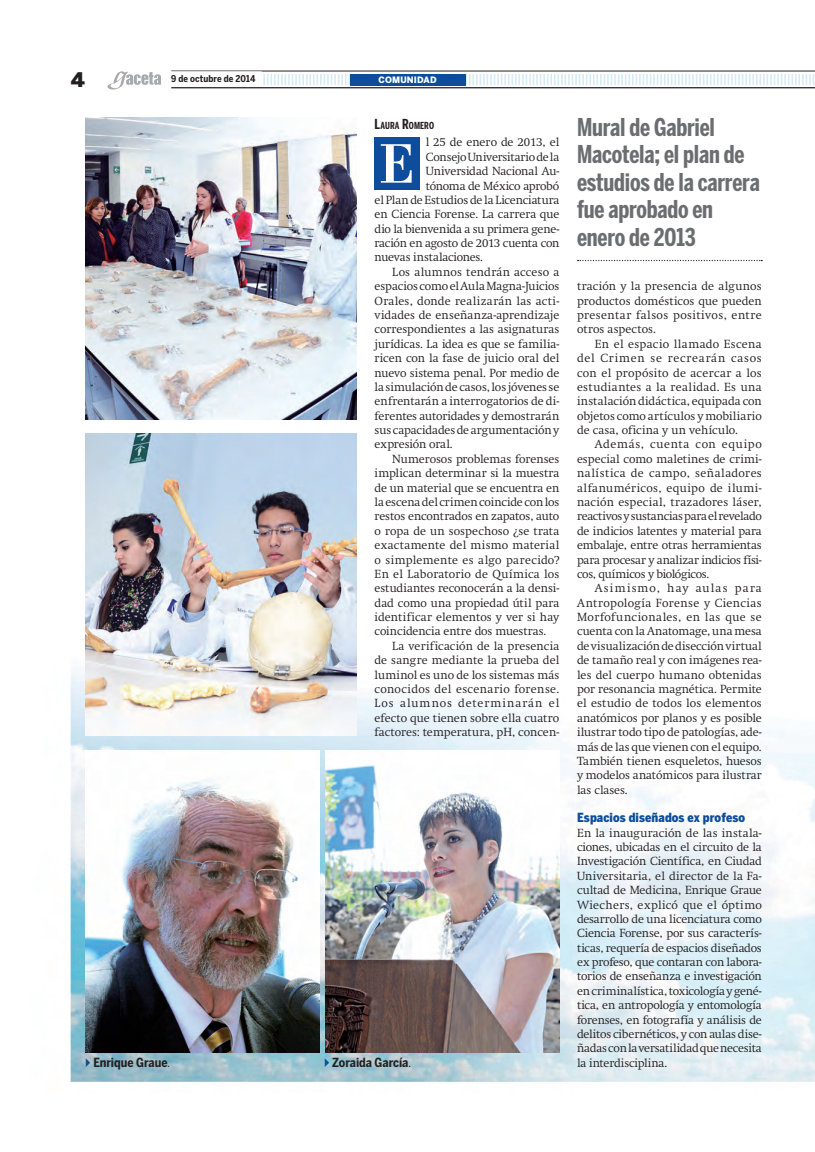
<style>
.page{position:relative;width:815px;height:1152px;background:#fff}
.page>*{position:absolute;margin:0;border:0;box-sizing:border-box;transform-origin:0 0}
._3_0_Tex_Cap_4{font:700 56.38px "Cellini TF";color:#fff}
._2_0_Sumario__2{font:700 extra-condensed 24.38px/27.5px "Benton Sans";letter-spacing:-.01em;color:#6c6d70}
.t1{font:900 20px "Benton Sans";color:#231f20}
.t2{font:700 condensed 12.5px "Benton Sans";letter-spacing:-.005em;color:#231f20}
._3_0_Descanso{font:900 condensed 12.5px "Benton Sans";letter-spacing:.005em;color:#0d4d9b}
._3_0_Texto{font:300 11.62px/14.4px "Swift";color:#231f20;text-align:justify}
._3_0_Tex_s_sangria{font:300 11.62px/14.4px "Swift";letter-spacing:-.01em;color:#231f20;text-align:justify}
._3_0_Tex_Cap_4-2{font:300 11.62px "Swift";letter-spacing:-.015em;color:#231f20}
._4_0_Crédito_nota{font:700 extra-condensed 9.62px "Benton Sans";letter-spacing:.015em;color:#231f20}
.t3{font:700 condensed 9.38px "Benton Sans";letter-spacing:.01em;color:#231f20}
.t4{font:900 8.75px "Benton Sans";letter-spacing:.01em;color:#fff}
.s1{font-size:13.75px}
.s2{font-weight:400;font-stretch:extra-condensed;font-size:11.88px}
</style>
<div class="page">
<img style="left:70px;top:70px;width:745px;height:1012px">
<img style="left:325px;top:750px;width:234px;height:302px">
<img style="left:86px;top:434px;width:271px;height:302px">
<img style="left:86px;top:118px;width:271px;height:301px">
<img style="left:86px;top:750px;width:234px;height:302px">
<svg style="left:262px;top:74px;width:553px;height:11px"></svg>
<hr style="left:171px;top:71px;width:644px;height:1px;background:#231f20">
<hr style="left:171px;top:87px;width:644px;height:1px;background:#231f20">
<div style="left:165px;top:71px;width:97px;height:15px;background:#fff"></div>
<div style="left:67px;top:70px;width:20px;height:20px;background:#fff"></div>
<svg style="left:107px;top:71px;width:54px;height:19px"></svg>
<div style="left:350px;top:74px;width:115px;height:11px;background:#0d4d9b"></div>
<div style="left:375px;top:137px;width:45px;height:52px;background:#0d4d9b"></div>
<svg style="left:578px;top:260px;width:184px;height:1px"></svg>
<svg style="left:86px;top:1058px;width:4px;height:8px"></svg>
<svg style="left:325px;top:1058px;width:4px;height:8px"></svg>
<p class="t1" style="left:71px;top:68px;width:16px">4</p>
<p class="t3" style="left:171px;top:73px;width:86px">9 de octubre de 2014</p>
<p class="t4" style="left:379px;top:74px;width:60px">COMUNIDAD</p>
<p class="_4_0_Crédito_nota" style="left:375px;top:120px;width:61px"><span class="s1">L</span>AURA <span class="s1">R</span>OMERO</p>
<p class="_3_0_Tex_Cap_4" style="left:379px;top:130px;width:37px">E</p>
<p class="_3_0_Tex_Cap_4-2" style="left:426px;top:136px;width:135px">l 25 de enero de 2013, el</p>
<p class="_3_0_Tex_Cap_4-2" style="left:426px;top:150px;width:135px">Consejo Universitario de la</p>
<p class="_3_0_Tex_Cap_4-2" style="left:426px;top:164px;width:135px">Universidad Nacional Au-</p>
<p class="_3_0_Tex_Cap_4-2" style="left:426px;top:179px;width:135px">tónoma de México aprobó</p>
<p class="_3_0_Tex_Cap_4-2" style="left:375px;top:193px;width:186px">el Plan de Estudios de la Licenciatura</p>
<p class="_3_0_Tex_Cap_4-2" style="left:375px;top:207px;width:186px">en Ciencia Forense. La carrera que</p>
<p class="_3_0_Tex_Cap_4-2" style="left:375px;top:222px;width:186px">dio la bienvenida a su primera gene-</p>
<p class="_3_0_Tex_Cap_4-2" style="left:375px;top:236px;width:186px">ración en agosto de 2013 cuenta con</p>
<p class="_3_0_Tex_Cap_4-2" style="left:375px;top:251px;width:110px">nuevas instalaciones.</p>
<p class="_3_0_Texto" style="left:375px;top:265px;width:186px;text-indent:18px">Los alumnos tendrán acceso a espacios como el Aula Magna-Juicios Orales, donde realizarán las acti&shy;vidades de enseñanza-aprendizaje correspondientes a las asignaturas jurídicas. La idea es que se familia&shy;ricen con la fase de juicio oral del nuevo sistema penal. Por medio de la simulación de casos, los jóvenes se enfrentarán a interrogatorios de di&shy;ferentes autoridades y demostrarán sus capacidades de argumentación y expresión oral.</p>
<p class="_3_0_Texto" style="left:375px;top:452px;width:186px;text-indent:18px">Numerosos problemas forenses implican determinar si la muestra de un material que se encuentra en la escena del crimen coincide con los restos encontrados en zapatos, auto o ropa de un sospechoso ¿se trata exactamente del mismo material o simplemente es algo parecido?<br>En el Laboratorio de Química los estudiantes reconocerán a la densi&shy;dad como una propiedad útil para identificar elementos y ver si hay coincidencia entre dos muestras.</p>
<p class="_3_0_Texto" style="left:375px;top:639px;width:186px;text-indent:18px">La verificación de la presencia de sangre mediante la prueba del luminol es uno de los sistemas más conocidos del escenario forense.<br>Los alumnos determinarán el efecto que tienen sobre ella cuatro factores: temperatura, pH, concen-</p>
<p class="t2" style="left:93px;top:1054px;width:78px">Enrique Graue<span class="s2">.</span></p>
<p class="t2" style="left:332px;top:1054px;width:80px">Zoraida García<span class="s2">.</span></p>
<p class="_2_0_Sumario__2" style="left:577px;top:113px;width:184px">Mural de Gabriel<br>Macotela; el plan de estudios de la carrera fue aprobado en enero de 2013</p>
<p class="_3_0_Texto" style="left:577px;top:279px;width:186px">tración y la presencia de algunos productos domésticos que pueden presentar falsos positivos, entre otros aspectos.</p>
<p class="_3_0_Texto" style="left:577px;top:336px;width:186px;text-indent:18px">En el espacio llamado Escena del Crimen se recrearán casos con el propósito de acercar a los estudiantes a la realidad. Es una instalación didáctica, equipada con objetos como artículos y mobiliario de casa, oficina y un vehículo.</p>
<p class="_3_0_Texto" style="left:577px;top:437px;width:186px;text-indent:18px">Además, cuenta con equipo especial como maletines de crimi&shy;nalística de campo, señaladores alfanuméricos, equipo de ilumi&shy;nación especial, trazadores láser, reactivos y sustancias para el revelado de indicios latentes y material para embalaje, entre otras herramientas para procesar y analizar indicios físi&shy;cos, químicos y biológicos.</p>
<p class="_3_0_Texto" style="left:577px;top:581px;width:186px;text-indent:18px">Asimismo, hay aulas para Antropología Forense y Ciencias Morfofuncionales, en las que se cuenta con la Anatomage, una mesa de visualización de disección virtual de tamaño real y con imágenes rea&shy;les del cuerpo humano obtenidas por resonancia magnética. Permite el estudio de todos los elementos anatómicos por planos y es posible ilustrar todo tipo de patologías, ade&shy;más de las que vienen con el equipo.<br>También tienen esqueletos, huesos y modelos anatómicos para ilustrar las clases.</p>
<p class="_3_0_Descanso" style="left:577px;top:810px;width:170px">Espacios diseñados ex profeso</p>
<p class="_3_0_Tex_s_sangria" style="left:577px;top:825px;width:186px">En la inauguración de las instala&shy;ciones, ubicadas en el circuito de la Investigación Científica, en Ciudad Universitaria, el director de la Fa&shy;cultad de Medicina, Enrique Graue Wiechers, explicó que el óptimo desarrollo de una licenciatura como Ciencia Forense, por sus caracterís&shy;ticas, requería de espacios diseñados ex profeso, que contaran con labora&shy;torios de enseñanza e investigación en criminalística, toxicología y gené&shy;tica, en antropología y entomología forenses, en fotografía y análisis de delitos cibernéticos, y con aulas dise&shy;ñadas con la versatilidad que necesita la interdisciplina.</p>
</div>
